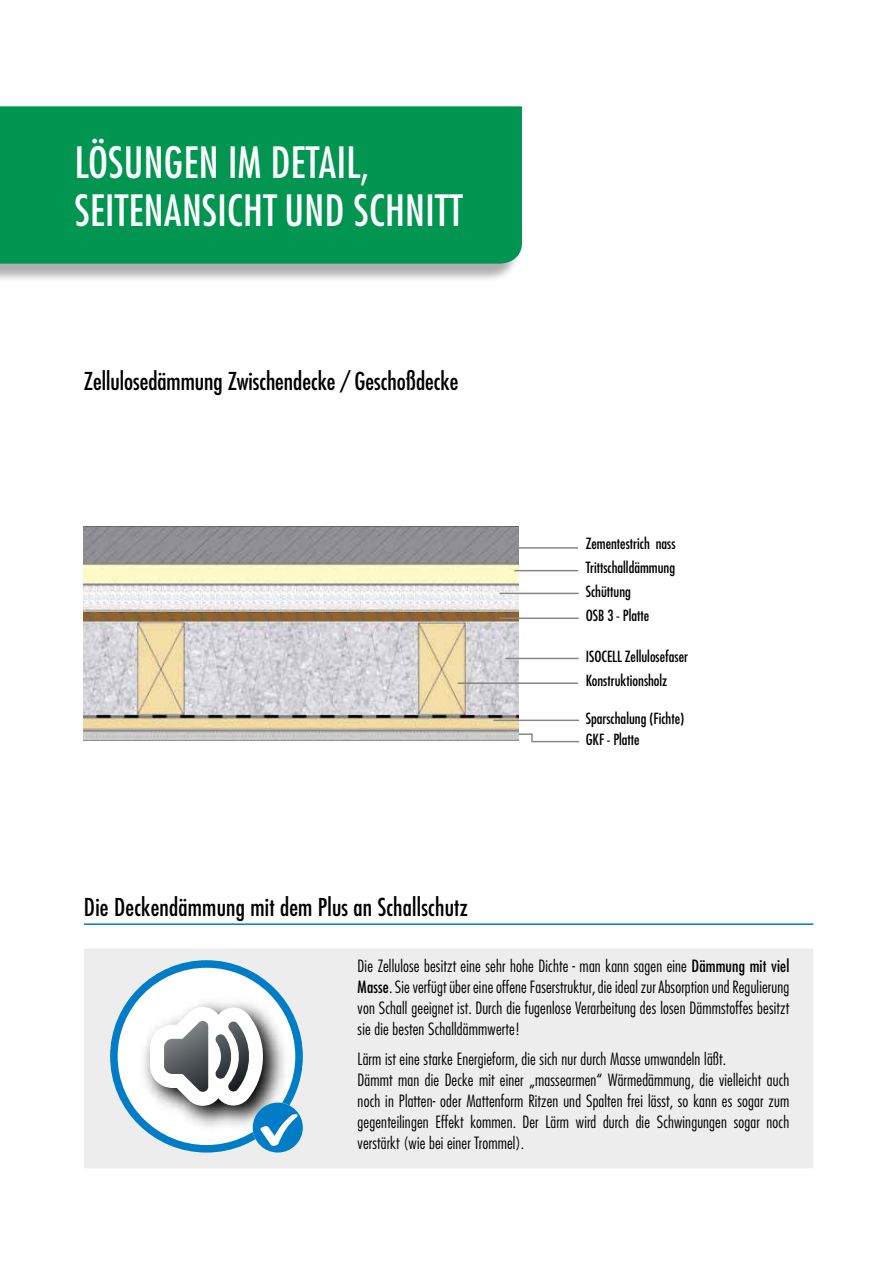
<style>
.page{position:relative;width:893px;height:1263px;background:#fff}
.page>*{position:absolute;margin:0;border:0;box-sizing:border-box;transform-origin:0 0}
.t1{font:500 condensed 42px/48px "Futura LT Pro";letter-spacing:.01em;color:#fff}
.t2{font:500 condensed 24px "Futura LT Pro";color:#000}
.t3{font:300 condensed 16.5px/21px "Futura LT Pro";letter-spacing:.01em;color:#000;text-align:justify}
.t4{font:500 condensed 15px/24px "Futura LT Pro";color:#000}
.s1{font-weight:500}
</style>
<div class="page">
<div style="left:84px;top:949px;width:729px;height:219px;background:#ededed"></div>
<div style="left:0;top:109px;width:520px;height:174px;background:#000;opacity:.32"></div>
<div style="left:0;top:106px;width:522px;height:158px;background:#009652"></div>
<hr style="left:84px;top:923px;width:729px;height:2px;background:#007dc6">
<hr style="left:507px;top:547px;width:71px;height:2px;background:#878787">
<svg style="left:514px;top:733px;width:19px;height:9px"></svg>
<img style="left:84px;top:527px;width:435px;height:213px">
<hr style="left:514px;top:570px;width:64px;height:1px;background:#878787">
<hr style="left:499px;top:593px;width:80px;height:1px;background:#878787">
<hr style="left:499px;top:617px;width:80px;height:2px;background:#878787">
<hr style="left:505px;top:658px;width:74px;height:1px;background:#878787">
<hr style="left:458px;top:682px;width:120px;height:2px;background:#878787">
<hr style="left:493px;top:720px;width:86px;height:1px;background:#878787">
<hr style="left:533px;top:741px;width:46px;height:1px;background:#878787">
<svg style="left:110px;top:960px;width:193px;height:192px"></svg>
<h1 class="t1" style="left:75px;top:138px;width:389px">LÖSUNGEN IM DETAIL,<br>SEITENANSICHT UND SCHNITT</h1>
<h2 class="t2" style="left:84px;top:365px;width:376px">Zellulosedämmung Zwischendecke / Geschoßdecke</h2>
<p class="t4" style="left:586px;top:532px;width:91px">Zementestrich nass<br>Trittschalldämmung<br>Schüttung<br>OSB 3 - Platte</p>
<p class="t4" style="left:586px;top:645px;width:104px">ISOCELL Zellulosefaser<br>Konstruktionsholz</p>
<p class="t4" style="left:586px;top:708px;width:100px;line-height:21px">Sparschalung (Fichte)<br>GKF - Platte</p>
<h2 class="t2" style="left:84px;top:891px;width:385px">Die Deckendämmung mit dem Plus an Schallschutz</h2>
<p class="t3" style="left:358px;top:955px;width:433px">Die Zellulose besitzt eine sehr hohe Dichte - man kann sagen eine <span class="s1">Dämmung mit viel Masse</span>. Sie verfügt über eine offene Faserstruktur, die ideal zur Absorption und Regulierung von Schall geeignet ist. Durch die fugenlose Verarbeitung des losen Dämmstoffes besitzt sie die besten Schalldämmwerte!</p>
<p class="t3" style="left:358px;top:1048px;width:433px;text-align:left">Lärm ist eine starke Energieform, die sich nur durch Masse umwandeln läßt.<br>Dämmt man die Decke mit einer „massearmen“ Wärmedämmung, die vielleicht auch noch in Platten- oder Mattenform Ritzen und Spalten frei lässt, so kann es sogar zum gegenteilingen Effekt kommen. Der Lärm wird durch die Schwingungen sogar noch verstärkt (wie bei einer Trommel).</p>
</div>
